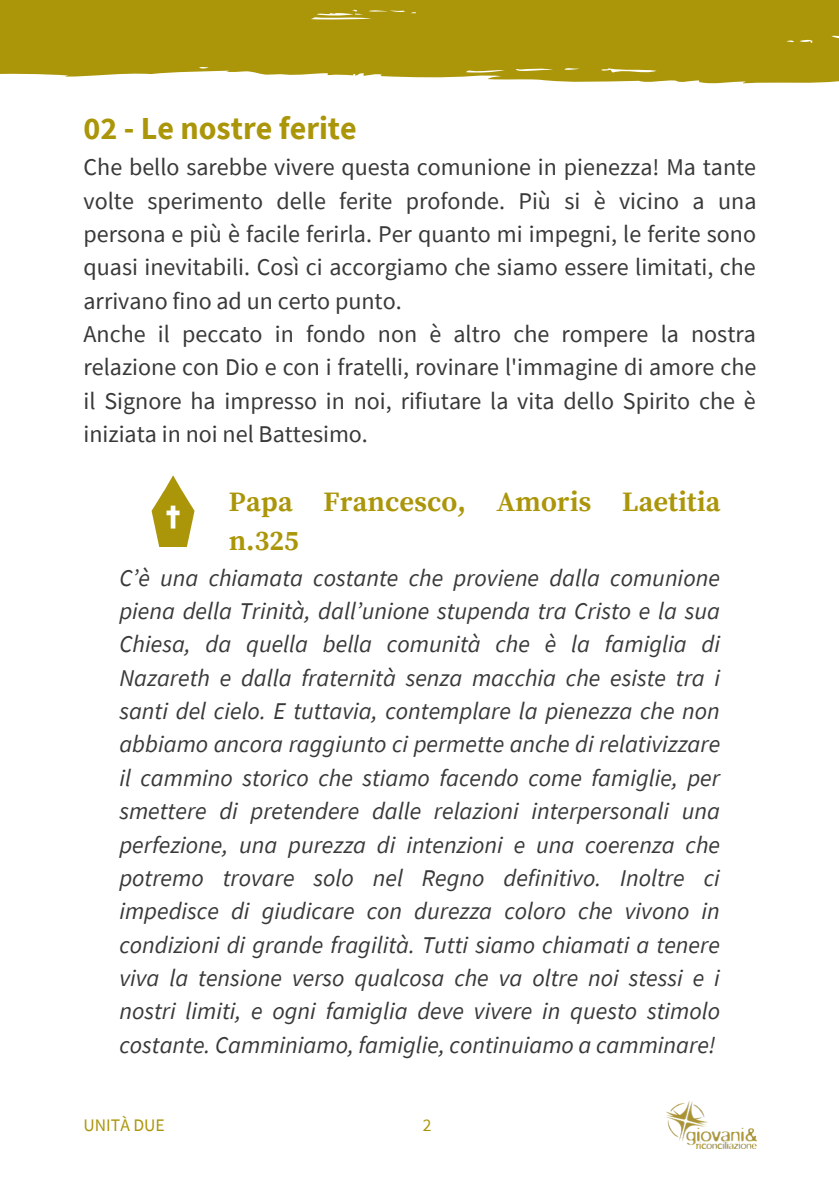
<style>
.page{position:relative;width:839px;height:1191px;background:#fff}
.page>*{position:absolute;margin:0;border:0;box-sizing:border-box;transform-origin:0 0}
.t1{font:700 32px "Source Sans Pro";color:#ab960a}
.t2{font:700 28px/38.6px "Source Serif Pro";color:#ab960a}
.t3{font:italic 24px/33.4px "Source Sans Pro";color:#393939;text-align:justify}
.t4{font:24px/33.4px "Source Sans Pro";color:#393939}
.t5{font:17.6px "Source Sans Pro";color:#ab960a}
</style>
<div class="page">
<svg style="left:0;top:0;width:838px;height:84px;background:#b29e1e"></svg>
<svg style="left:152px;top:475px;width:42px;height:72px"></svg>
<img style="left:665px;top:1100px;width:91px;height:48px">
<h1 class="t1" style="left:83px;top:108px;width:275px">02 - Le nostre ferite</h1>
<p class="t4" style="left:83px;top:150px;width:674px">Che bello sarebbe vivere questa comunione in pienezza! Ma tante volte sperimento delle ferite profonde. Più si è vicino a una persona e più è facile ferirla. Per quanto mi impegni, le ferite sono quasi inevitabili. Così ci accorgiamo che siamo essere limitati, che arrivano fino ad un certo punto.<br>Anche il peccato in fondo non è altro che rompere la nostra relazione con Dio e con i fratelli, rovinare l'immagine di amore che il Signore ha impresso in noi, rifiutare la vita dello Spirito che è iniziata in noi nel Battesimo.</p>
<p class="t2" style="left:229px;top:484px;width:493px">Papa Francesco, Amoris Laetitia n.325</p>
<p class="t3" style="left:119px;top:560px;width:602px">C’è una chiamata costante che proviene dalla comunione piena della Trinità, dall’unione stupenda tra Cristo e la sua Chiesa, da quella bella comunità che è la famiglia di Nazareth e dalla fraternità senza macchia che esiste tra i santi del cielo. E tuttavia, contemplare la pienezza che non abbiamo ancora raggiunto ci permette anche di relativizzare il cammino storico che stiamo facendo come famiglie, per smettere di pretendere dalle relazioni interpersonali una perfezione, una purezza di intenzioni e una coerenza che potremo trovare solo nel Regno definitivo. Inoltre ci impedisce di giudicare con durezza coloro che vivono in condizioni di grande fragilità. Tutti siamo chiamati a tenere viva la tensione verso qualcosa che va oltre noi stessi e i nostri limiti, e ogni famiglia deve vivere in questo stimolo costante. Camminiamo, famiglie, continuiamo a camminare!</p>
<p class="t5" style="left:83px;top:1113px;width:83px">UNITÀ DUE</p>
<p class="t5" style="left:422px;top:1113px;width:10px">2</p>
</div>
